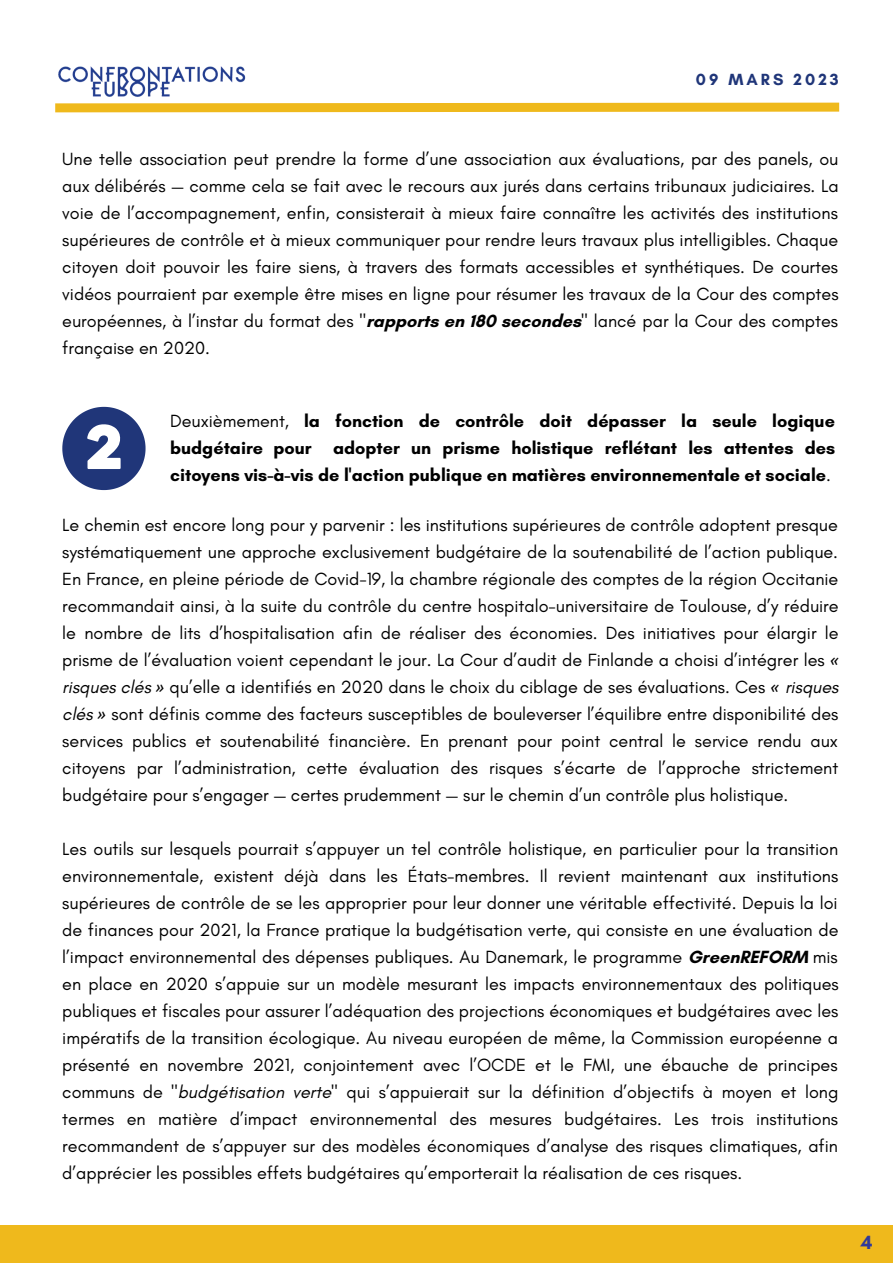
<style>
.page{position:relative;width:893px;height:1264px;background:#fff}
.page>*{position:absolute;margin:0;border:0;box-sizing:border-box;transform-origin:0 0}
.t1{font:700 19.5px "Glacial Indifference";color:#303a99}
.t2{font:18px/27px "Glacial Indifference";color:#000;text-align:justify}
.t3{font:700 18px/27px "Glacial Indifference";color:#000;text-align:justify}
.t4{font:700 16.5px "Glacial Indifference";letter-spacing:.185em;color:#203679}
.s1{font-weight:700}
.s2{font-weight:400}
.s3{font-family:"Noto Sans";font-style:italic}
.s4{font-style:italic}
</style>
<div class="page">
<svg style="left:260px;top:102px;width:580px;height:11px;background:#f1c545"></svg>
<div style="left:0;top:1225px;width:892px;height:37px;background:#efb91c"></div>
<img style="left:55px;top:66px;width:205px;height:47px">
<svg style="left:62px;top:407px;width:83px;height:83px"></svg>
<p class="t4" style="left:695px;top:70px;width:144px">09 MARS 2023</p>
<p class="t2" style="left:62px;top:145px;width:777px">Une telle association peut prendre la forme d’une association aux évaluations, par des panels, ou aux délibérés — comme cela se fait avec le recours aux jurés dans certains tribunaux judiciaires. La voie de l’accompagnement, enfin, consisterait à mieux faire connaître les activités des institutions supérieures de contrôle et à mieux communiquer pour rendre leurs travaux plus intelligibles. Chaque citoyen doit pouvoir les faire siens, à travers des formats accessibles et synthétiques. De courtes vidéos pourraient par exemple être mises en ligne pour résumer les travaux de la Cour des comptes européennes, à l’instar du format des "<span class="s1">rapports en 180 secondes</span>" lancé par la Cour des comptes française en 2020.</p>
<p class="t3" style="left:170px;top:407px;width:666px"><span class="s2">Deuxièmement,</span> la fonction de contrôle doit dépasser la seule logique budgétaire pour adopter un prisme holistique reflétant les attentes des citoyens vis-à-vis de l'action publique en matières environnementale et sociale<span class="s2">.</span></p>
<p class="t2" style="left:62px;top:511px;width:777px">Le chemin est encore long pour y parvenir : les institutions supérieures de contrôle adoptent presque systématiquement une approche exclusivement budgétaire de la soutenabilité de l’action publique.<br>En France, en pleine période de Covid-19, la chambre régionale des comptes de la région Occitanie recommandait ainsi, à la suite du contrôle du centre hospitalo-universitaire de Toulouse, d’y réduire le nombre de lits d’hospitalisation afin de réaliser des économies. Des initiatives pour élargir le prisme de l’évaluation voient cependant le jour. La Cour d’audit de Finlande a choisi d’intégrer les <span class="s3">« </span><span class="s4">risques clés</span> <span class="s3">»</span> qu’elle a identifiés en 2020 dans le choix du ciblage de ses évaluations. Ces <span class="s3">«</span> <span class="s4">risques clés</span> <span class="s3">»</span> sont définis comme des facteurs susceptibles de bouleverser l’équilibre entre disponibilité des services publics et soutenabilité financière. En prenant pour point central le service rendu aux citoyens par l’administration, cette évaluation des risques s’écarte de l’approche strictement budgétaire pour s’engager — certes prudemment — sur le chemin d’un contrôle plus holistique.</p>
<p class="t2" style="left:62px;top:835px;width:777px">Les outils sur lesquels pourrait s’appuyer un tel contrôle holistique, en particulier pour la transition environnementale, existent déjà dans les États-membres. Il revient maintenant aux institutions supérieures de contrôle de se les approprier pour leur donner une véritable effectivité. Depuis la loi de finances pour 2021, la France pratique la budgétisation verte, qui consiste en une évaluation de l’impact environnemental des dépenses publiques. Au Danemark, le programme <span class="s1">GreenREFORM</span> mis en place en 2020 s’appuie sur un modèle mesurant les impacts environnementaux des politiques publiques et fiscales pour assurer l’adéquation des projections économiques et budgétaires avec les impératifs de la transition écologique. Au niveau européen de même, la Commission européenne a présenté en novembre 2021, conjointement avec l’OCDE et le FMI, une ébauche de principes communs de "<span class="s4">budgétisation verte"</span> qui s’appuierait sur la définition d’objectifs à moyen et long termes en matière d’impact environnemental des mesures budgétaires. Les trois institutions recommandent de s’appuyer sur des modèles économiques d’analyse des risques climatiques, afin d’apprécier les possibles effets budgétaires qu’emporterait la réalisation de ces risques.</p>
<p class="t1" style="left:860px;top:1230px;width:13px">4</p>
</div>
